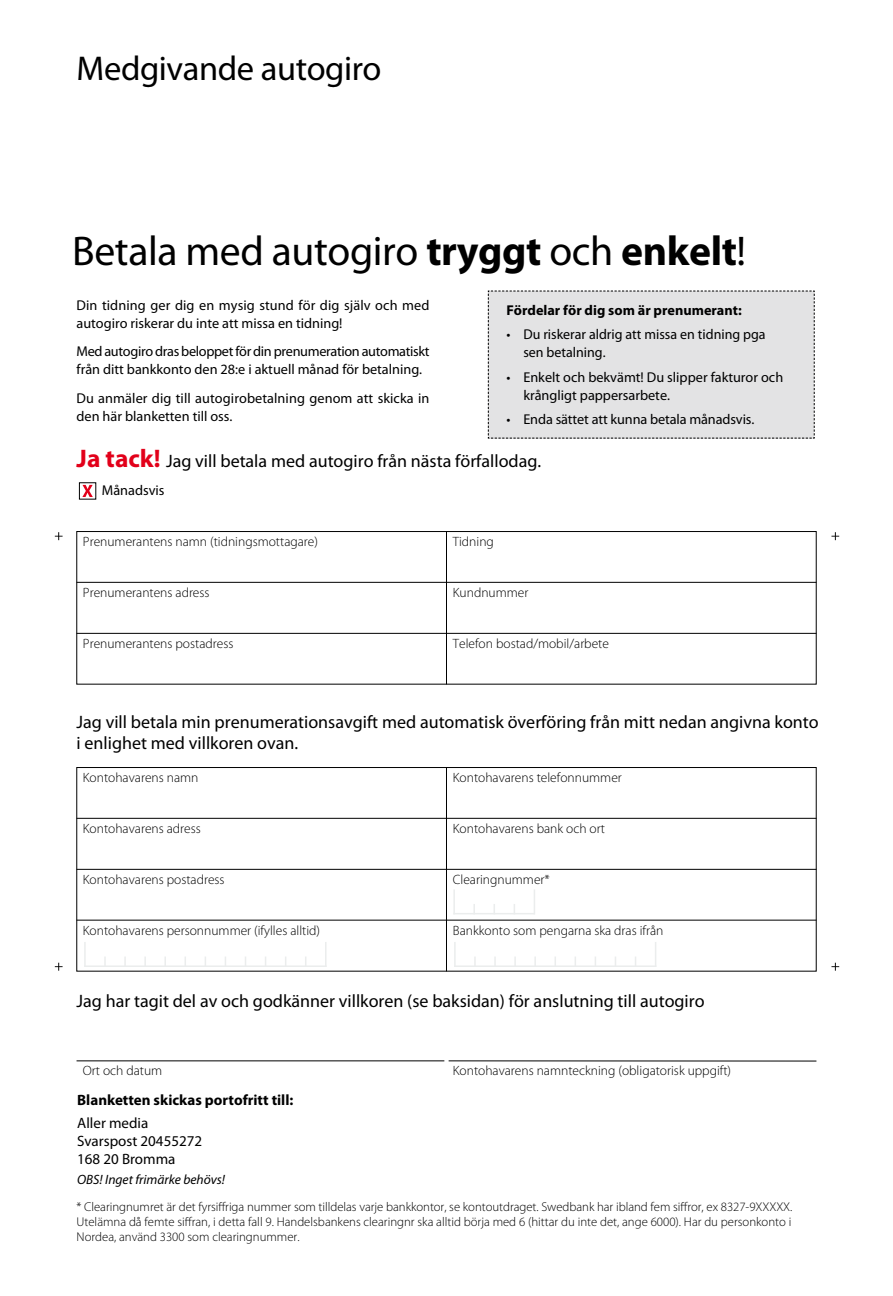
<style>
.page{position:relative;width:893px;height:1296px;background:#fff}
.page>*{position:absolute;margin:0;border:0;box-sizing:border-box;transform-origin:0 0}
.t1{font:41.7px "Myriad Pro";letter-spacing:-.01em;color:#000}
.t2{font:34.5px "Myriad Pro";letter-spacing:-.01em;color:#000}
.t3{font:18px/21px "Myriad Pro";color:#000}
.t4{font:15px/18px "Myriad Pro";color:#000}
.t5{font:700 15px "Myriad Pro";color:#000}
.t6{font:14.25px/18px "Myriad Pro";color:#000}
.t7{font:14.25px/18px "Myriad Pro";letter-spacing:-.025em;color:#000}
.t8{font:700 14.25px "Myriad Pro";color:#000}
.t9{font:300 13.5px "Myriad Pro";color:#000}
.t10{font:italic 13.5px "Myriad Pro";color:#000}
.t11{font:300 12.75px/15.3px "Myriad Pro";color:#000;text-align:justify}
.s1{font-weight:700}
.s2{font-weight:700;font-size:25.5px;color:#e2001a}
</style>
<div class="page">
<div style="left:488px;top:290px;width:327px;height:149px;background:#e3e3e4"></div>
<svg style="left:82px;top:485px;width:11px;height:12px"></svg>
<div style="left:77px;top:531px;width:739px;height:153px;background:#fff;border:1px solid #000"></div>
<hr style="left:446px;top:531px;width:1px;height:153px;background:#000">
<hr style="left:77px;top:582px;width:739px;height:1px;background:#000">
<hr style="left:77px;top:633px;width:739px;height:1px;background:#000">
<div style="left:77px;top:767px;width:739px;height:204px;background:#fff;border:1px solid #000"></div>
<hr style="left:446px;top:767px;width:1px;height:204px;background:#000">
<hr style="left:77px;top:818px;width:739px;height:1px;background:#000">
<hr style="left:77px;top:869px;width:739px;height:1px;background:#000">
<hr style="left:77px;top:1061px;width:367px;height:1px;background:#000">
<hr style="left:449px;top:1061px;width:367px;height:1px;background:#000">
<hr style="left:77px;top:920px;width:739px;height:1px;background:#000">
<div style="left:79px;top:482px;width:17px;height:18px;border:1px solid #000"></div>
<hr style="left:84px;top:943px;width:2px;height:23px;background:#ebeded">
<hr style="left:85px;top:965px;width:241px;height:2px;background:#ebeded">
<svg style="left:104px;top:957px;width:2px;height:8px"></svg>
<svg style="left:124px;top:957px;width:2px;height:8px"></svg>
<svg style="left:144px;top:957px;width:2px;height:8px"></svg>
<svg style="left:164px;top:957px;width:2px;height:8px"></svg>
<hr style="left:325px;top:943px;width:2px;height:23px;background:#ebeded">
<svg style="left:655px;top:943px;width:1px;height:22px"></svg>
<svg style="left:474px;top:957px;width:2px;height:8px"></svg>
<svg style="left:494px;top:957px;width:2px;height:8px"></svg>
<svg style="left:514px;top:957px;width:2px;height:8px"></svg>
<svg style="left:534px;top:957px;width:2px;height:8px"></svg>
<hr style="left:455px;top:965px;width:201px;height:2px;background:#ebeded">
<hr style="left:454px;top:943px;width:2px;height:23px;background:#ebeded">
<svg style="left:534px;top:890px;width:1px;height:24px"></svg>
<svg style="left:473px;top:904px;width:2px;height:9px"></svg>
<hr style="left:454px;top:913px;width:80px;height:1px;background:#ebeded">
<hr style="left:453px;top:890px;width:2px;height:24px;background:#ebeded">
<svg style="left:55px;top:532px;width:8px;height:8px"></svg>
<svg style="left:831px;top:532px;width:8px;height:8px"></svg>
<svg style="left:55px;top:963px;width:8px;height:8px"></svg>
<svg style="left:831px;top:963px;width:8px;height:8px"></svg>
<h2 class="t2" style="left:77px;top:49px;width:306px">Medgivande autogiro</h2>
<h1 class="t1" style="left:72px;top:228px;width:675px">Betala med autogiro <span class="s1">tryggt</span> och <span class="s1">enkelt</span>!</h1>
<p class="t6" style="left:77px;top:296px;width:354px">Din tidning ger dig en mysig stund för dig själv och med autogiro riskerar du inte att missa en tidning!</p>
<p class="t7" style="left:77px;top:343px;width:355px">Med autogiro dras beloppet för din prenumeration automatiskt från ditt bankkonto den 28:e i aktuell månad för betalning.</p>
<p class="t6" style="left:77px;top:389px;width:354px">Du anmäler dig till autogirobetalning genom att skicka in den här blanketten till oss.</p>
<p class="t8" style="left:506px;top:302px;width:237px">Fördelar för dig som är prenumerant:</p>
<p class="t6" style="left:523px;top:326px;width:244px;text-indent:-17px">• Du riskerar aldrig att missa en tidning pga sen betalning.</p>
<p class="t6" style="left:523px;top:368px;width:261px;text-indent:-17px">• Enkelt och bekvämt! Du slipper fakturor och krångligt pappersarbete.</p>
<p class="t6" style="left:506px;top:411px;width:249px">• Enda sättet att kunna betala månadsvis.</p>
<h3 class="t3" style="left:77px;top:451px;width:466px"><span class="s2">Ja tack!</span> Jag vill betala med autogiro från nästa förfallodag.</h3>
<p class="t6" style="left:102px;top:482px;width:64px">Månadsvis</p>
<p class="t9" style="left:83px;top:533px;width:237px">Prenumerantens namn (tidningsmottagare)</p>
<p class="t9" style="left:83px;top:584px;width:128px">Prenumerantens adress</p>
<p class="t9" style="left:83px;top:635px;width:152px">Prenumerantens postadress</p>
<p class="t9" style="left:453px;top:533px;width:43px">Tidning</p>
<p class="t9" style="left:453px;top:584px;width:77px">Kundnummer</p>
<p class="t9" style="left:453px;top:635px;width:158px">Telefon bostad/mobil/arbete</p>
<h3 class="t3" style="left:77px;top:711px;width:744px">Jag vill betala min prenumerationsavgift med automatisk överföring från mitt nedan angivna konto i enlighet med villkoren ovan.</h3>
<p class="t9" style="left:83px;top:769px;width:117px">Kontohavarens namn</p>
<p class="t9" style="left:453px;top:769px;width:170px">Kontohavarens telefonnummer</p>
<p class="t9" style="left:83px;top:820px;width:119px">Kontohavarens adress</p>
<p class="t9" style="left:83px;top:871px;width:143px">Kontohavarens postadress</p>
<p class="t9" style="left:83px;top:922px;width:239px">Kontohavarens personnummer (ifylles alltid)</p>
<p class="t9" style="left:453px;top:820px;width:154px">Kontohavarens bank och ort</p>
<p class="t9" style="left:453px;top:871px;width:98px">Clearingnummer*</p>
<p class="t9" style="left:453px;top:922px;width:212px">Bankkonto som pengarna ska dras ifrån</p>
<h3 class="t3" style="left:77px;top:991px;width:630px">Jag har tagit del av och godkänner villkoren (se baksidan) för anslutning till autogiro</h3>
<p class="t9" style="left:83px;top:1063px;width:81px">Ort och datum</p>
<p class="t9" style="left:453px;top:1063px;width:280px">Kontohavarens namnteckning (obligatorisk uppgift)</p>
<p class="t5" style="left:77px;top:1092px;width:218px">Blanketten skickas portofritt till:</p>
<p class="t4" style="left:77px;top:1114px;width:126px">Aller media<br>Svarspost 20455272<br>168 20 Bromma</p>
<p class="t10" style="left:77px;top:1172px;width:149px">OBS! Inget frimärke behövs!</p>
<p class="t11" style="left:77px;top:1199px;width:717px">* Clearingnumret är det fyrsiffriga nummer som tilldelas varje bankkontor, se kontoutdraget. Swedbank har ibland fem siffror, ex 8327-9XXXXX.<br>Utelämna då femte siffran, i detta fall 9. Handelsbankens clearingnr ska alltid börja med 6 (hittar du inte det, ange 6000). Har du personkonto i Nordea, använd 3300 som clearingnummer.</p>
</div>
